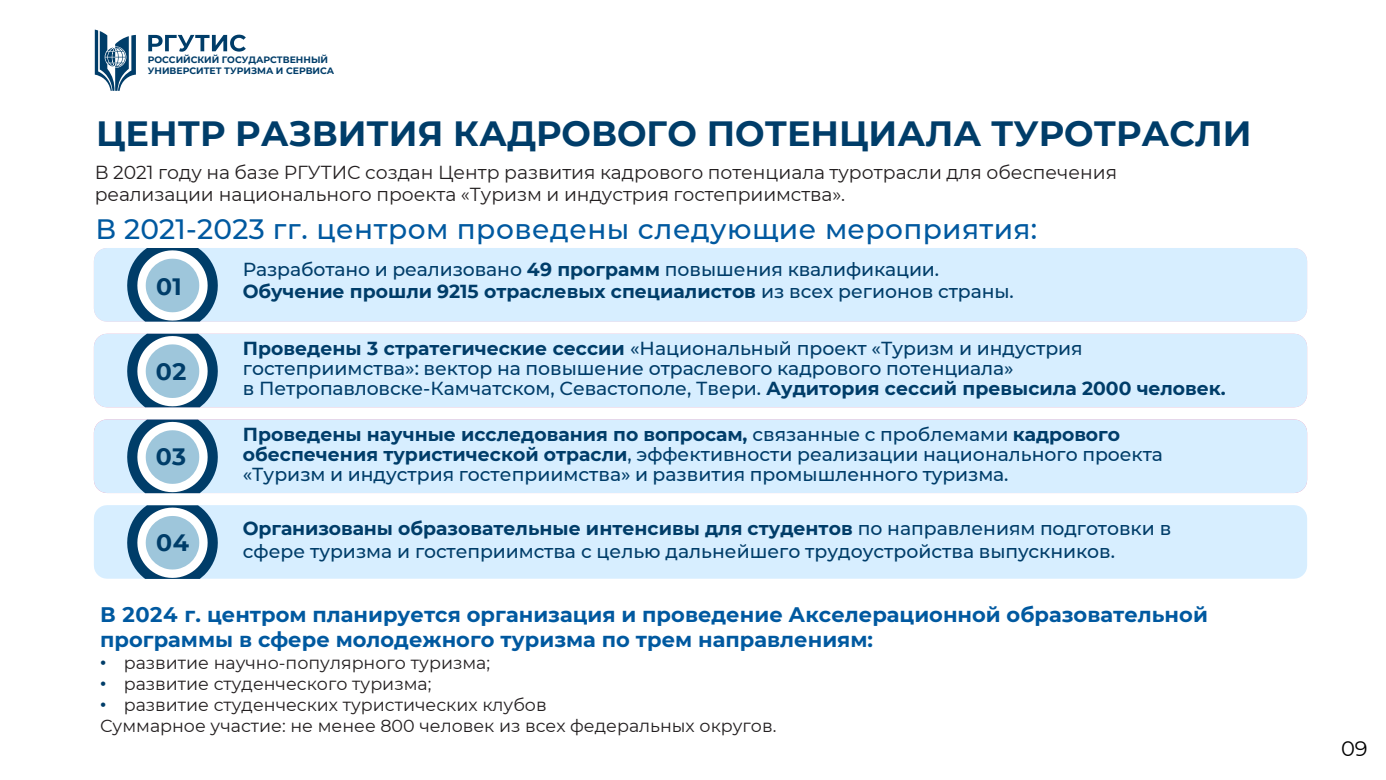
<style>
.page{position:relative;width:1386px;height:780px;background:#fff}
.page>*{position:absolute;margin:0;border:0;box-sizing:border-box;transform-origin:0 0}
.t1{font:700 35px "Montserrat";color:#003d69}
.t2{font:500 28px "Montserrat";letter-spacing:.015em;color:#0059a0}
.t3{font:700 23.62px "Montserrat";letter-spacing:.02em;color:#003d69}
.t4{font:700 21px/25.2px "Montserrat";color:#0059a0}
.t5{font:21px "Montserrat";color:#000}
.t6{font:500 18.81px/20.1px "Montserrat";color:#003d69}
.t7{font:700 18.81px/20.1px "Montserrat";color:#003d69}
.t8{font:18.81px/22.6px "Montserrat";color:#231f20}
.t9{font:17.5px "Montserrat";color:#231f20}
.t10{font:700 9.28px "Montserrat";color:#003d69}
.s1{font-weight:700}
.s2{font-weight:500}
.s3{font-family:"Arial";color:#003d69}
</style>
<div class="page">
<div style="left:94px;top:505px;width:1212px;height:73px;background:#d7eeff"></div>
<div style="left:94px;top:419px;width:1212px;height:74px;background:#d7eeff"></div>
<svg style="left:127px;top:419px;width:91px;height:74px"></svg>
<svg style="left:127px;top:505px;width:91px;height:73px"></svg>
<div style="left:94px;top:248px;width:1212px;height:73px;background:#d7eeff"></div>
<div style="left:94px;top:333px;width:1212px;height:74px;background:#d7eeff"></div>
<svg style="left:127px;top:248px;width:91px;height:73px"></svg>
<svg style="left:127px;top:333px;width:91px;height:74px"></svg>
<svg style="left:148px;top:34px;width:98px;height:18px"></svg>
<svg style="left:95px;top:30px;width:41px;height:61px"></svg>
<p class="t10" style="left:148px;top:53px;width:182px">РОССИЙСКИЙ ГОСУДАРСТВЕННЫЙ</p>
<p class="t10" style="left:148px;top:64px;width:188px">УНИВЕРСИТЕТ ТУРИЗМА И СЕРВИСА</p>
<h2 class="t1" style="left:96px;top:108px;width:1156px">ЦЕНТР РАЗВИТИЯ КАДРОВОГО ПОТЕНЦИАЛА ТУРОТРАСЛИ</h2>
<p class="t8" style="left:95px;top:160px;width:1023px">В 2021 году на базе РГУТИС создан Центр развития кадрового потенциала туротрасли для обеспечения реализации национального проекта «Туризм и индустрия гостеприимства».</p>
<p class="t2" style="left:95px;top:210px;width:943px">В 2021-2023 гг. центром проведены следующие мероприятия:</p>
<p class="t3" style="left:156px;top:270px;width:27px">01</p>
<p class="t3" style="left:156px;top:354px;width:32px">02</p>
<p class="t3" style="left:156px;top:439px;width:32px">03</p>
<p class="t3" style="left:156px;top:525px;width:34px">04</p>
<p class="t6" style="left:243px;top:258px;width:697px">Разработано и реализовано <span class="s1">49 программ</span> повышения квалификации.</p>
<p class="t7" style="left:243px;top:280px;width:772px">Обучение прошли 9215 отраслевых специалистов <span class="s2">из всех регионов страны.</span></p>
<p class="t6" style="left:243px;top:337px;width:841px"><span class="s1">Проведены 3 стратегические сессии</span> «Национальный проект «Туризм и индустрия гостеприимства»: вектор на повышение отраслевого кадрового потенциала»</p>
<p class="t6" style="left:243px;top:377px;width:984px">в Петропавловске-Камчатском, Севастополе, Твери. <span class="s1">Аудитория сессий превысила 2000 человек.</span></p>
<p class="t7" style="left:243px;top:423px;width:921px">Проведены научные исследования по вопросам, <span class="s2">связанные с проблемами</span> кадрового обеспечения туристической отрасли<span class="s2">, эффективности реализации национального проекта</span></p>
<p class="t6" style="left:243px;top:463px;width:767px">«Туризм и индустрия гостеприимства» и развития промышленного туризма.</p>
<p class="t6" style="left:243px;top:516px;width:929px;line-height:22.6px"><span class="s1">Организованы образовательные интенсивы для студентов</span> по направлениям подготовки в сфере туризма и гостеприимства с целью дальнейшего трудоустройства выпускников.</p>
<p class="t4" style="left:100px;top:600px;width:1109px">В 2024 г. центром планируется организация и проведение Акселерационной образовательной программы в сфере молодежного туризма по трем направлениям:</p>
<p class="t9" style="left:100px;top:650px;width:391px"><span class="s3">•</span> развитие научно-популярного туризма;</p>
<p class="t9" style="left:100px;top:671px;width:333px"><span class="s3">•</span> развитие студенческого туризма;</p>
<p class="t9" style="left:100px;top:692px;width:448px"><span class="s3">•</span> развитие студенческих туристических клубов</p>
<p class="t9" style="left:100px;top:713px;width:677px">Суммарное участие: не менее 800 человек из всех федеральных округов.</p>
<p class="t5" style="left:1340px;top:733px;width:28px">09</p>
</div>
